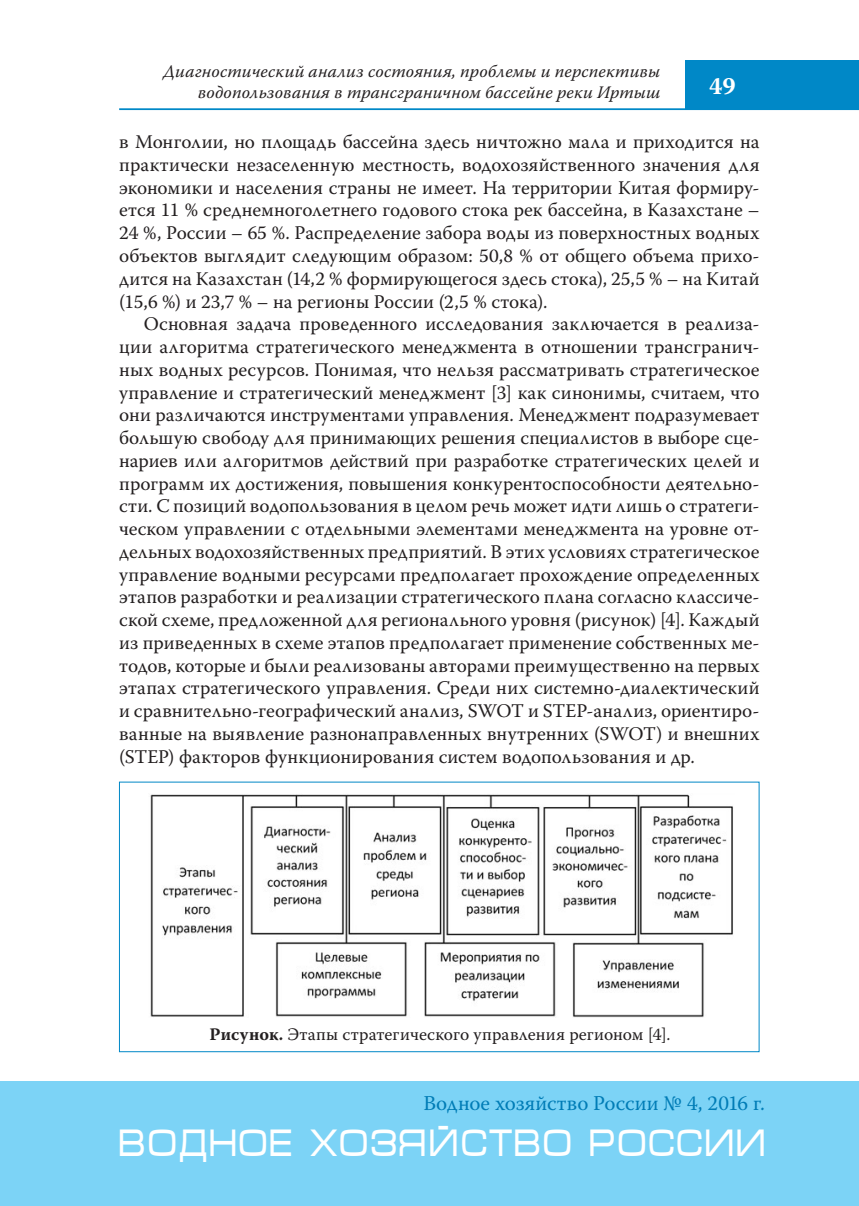
<style>
.page{position:relative;width:859px;height:1206px;background:#fff}
.page>*{position:absolute;margin:0;border:0;box-sizing:border-box;transform-origin:0 0}
.t1{font:38.5px "Micra";color:#fff;scale:.81 1}
.t2{font:700 24.5px "Warnock Pro";color:#fff}
.t3{font:21px "Warnock Pro";color:#007cb6}
.t4{font:19.25px/22.8px "Warnock Pro";color:#231f20;text-align:justify}
.t5{font:italic 17.5px/21px "Warnock Pro";letter-spacing:.005em;color:#231f20;text-align:right}
.t6{font:17.5px "Warnock Pro";letter-spacing:.005em;color:#231f20}
.s1{font-weight:700}
</style>
<div class="page">
<hr style="left:119px;top:108px;width:739px;height:2px;background:#0088c7">
<div style="left:685px;top:60px;width:173px;height:50px;background:#0088c7"></div>
<div style="left:0;top:1081px;width:858px;height:124px;background:#7cd3f6"></div>
<div style="left:119px;top:781px;width:640px;height:271px;border:1px solid #0088c7"></div>
<img style="left:150px;top:794px;width:583px;height:223px">
<p class="t5" style="left:163px;top:61px;width:498px">Диагностический анализ состояния, проблемы и перспективы водопользования в трансграничном бассейне реки Иртыш</p>
<p class="t2" style="left:708px;top:71px;width:28px">49</p>
<p class="t4" style="left:119px;top:130px;width:641px">в Монголии, но площадь бассейна здесь ничтожно мала и приходится на практически незаселенную местность, водохозяйственного значения для экономики и населения страны не имеет. На территории Китая формиру&shy;ется 11 % среднемноголетнего годового стока рек бассейна, в Казахстане – 24 %, России – 65 %. Распределение забора воды из поверхностных водных объектов выглядит следующим образом: 50,8 % от общего объема прихо&shy;дится на Казахстан (14,2 % формирующегося здесь стока), 25,5 % – на Китай (15,6 %) и 23,7 % – на регионы России (2,5 % стока).</p>
<p class="t4" style="left:119px;top:312px;width:641px;text-indent:25px">Основная задача проведенного исследования заключается в реализа&shy;ции алгоритма стратегического менеджмента в отношении трансгранич&shy;ных водных ресурсов. Понимая, что нельзя рассматривать стратегическое управление и стратегический менеджмент [3] как синонимы, считаем, что они различаются инструментами управления. Менеджмент подразумевает большую свободу для принимающих решения специалистов в выборе сце&shy;нариев или алгоритмов действий при разработке стратегических целей и программ их достижения, повышения конкурентоспособности деятельно&shy;сти. С позиций водопользования в целом речь может идти лишь о стратеги&shy;ческом управлении с отдельными элементами менеджмента на уровне от&shy;дельных водохозяйственных предприятий. В этих условиях стратегическое управление водными ресурсами предполагает прохождение определенных этапов разработки и реализации стратегического плана согласно классиче&shy;ской схеме, предложенной для регионального уровня (рисунок) [4]. Каждый из приведенных в схеме этапов предполагает применение собственных ме&shy;тодов, которые и были реализованы авторами преимущественно на первых этапах стратегического управления. Среди них системно-диалектический и сравнительно-географический анализ, SWOT и STEP-анализ, ориентиро&shy;ванные на выявление разнонаправленных внутренних (SWOT) и внешних (STEP) факторов функционирования систем водопользования и др.</p>
<p class="t6" style="left:209px;top:1023px;width:462px"><span class="s1">Рисунок.</span> Этапы стратегического управления регионом [4].</p>
<p class="t3" style="left:423px;top:1090px;width:343px">Водное хозяйство России № 4, 2016 г.</p>
<h1 class="t1" style="left:119px;top:1122px;width:801px">ВОДНОЕ ХОЗЯЙСТВО РОССИИ</h1>
</div>
